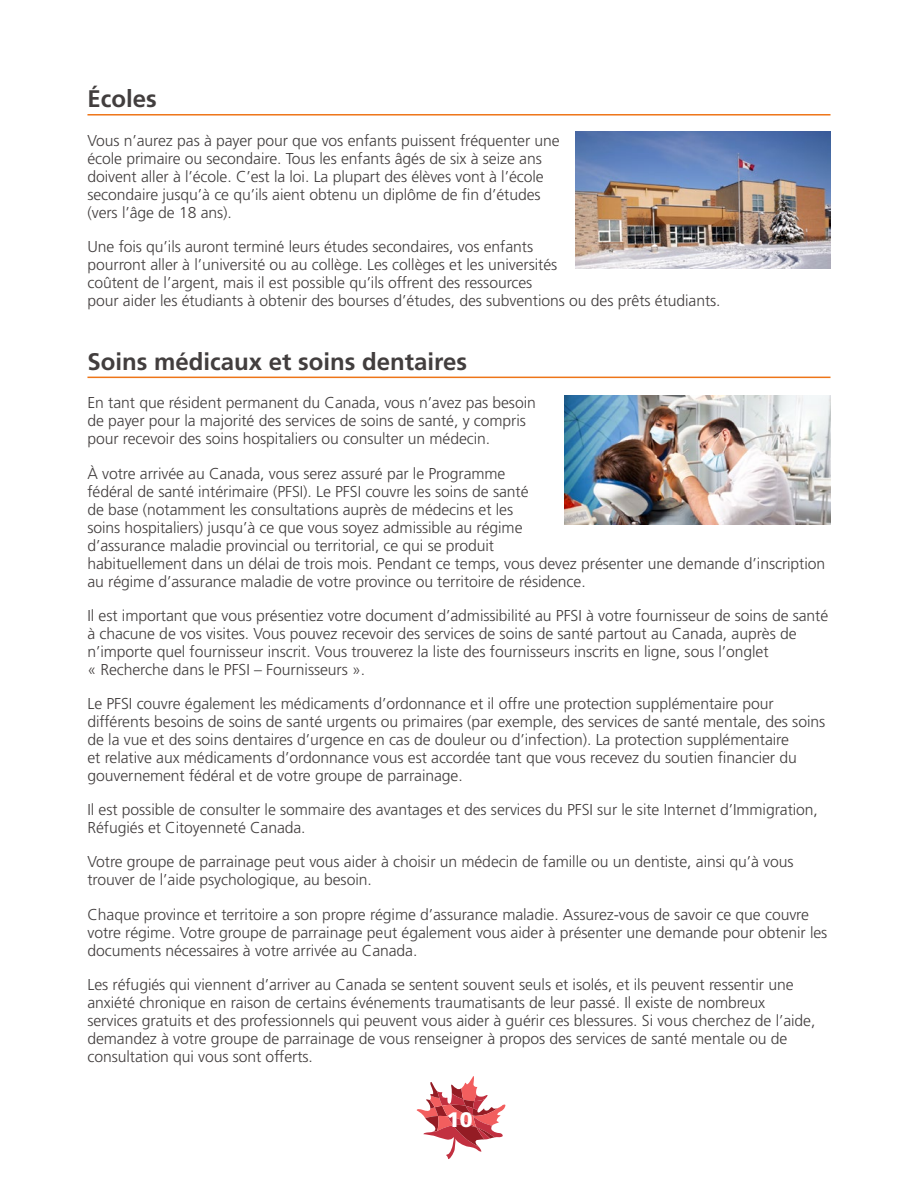
<style>
.page{position:relative;width:918px;height:1188px;background:#fff}
.page>*{position:absolute;margin:0;border:0;box-sizing:border-box;transform-origin:0 0}
.t1{font:700 24px "Frutiger";color:#423e3e}
.t2{font:900 21px "Frutiger";color:#fff}
.t3{font:300 15.75px/18px "Frutiger";letter-spacing:-.005em;color:#423e3e}
</style>
<div class="page">
<svg style="left:416px;top:1076px;width:90px;height:83px"></svg>
<hr style="left:87px;top:114px;width:744px;height:2px;background:#ee7518">
<hr style="left:87px;top:377px;width:744px;height:1px;background:#ee7518">
<img style="left:565px;top:395px;width:266px;height:130px">
<img style="left:575px;top:132px;width:256px;height:136px">
<h1 class="t1" style="left:87px;top:85px;width:71px">Écoles</h1>
<p class="t3" style="left:87px;top:131px;width:474px">Vous n’aurez pas à payer pour que vos enfants puissent fréquenter une école primaire ou secondaire. Tous les enfants âgés de six à seize ans doivent aller à l’école. C’est la loi. La plupart des élèves vont à l’école secondaire jusqu’à ce qu’ils aient obtenu un diplôme de fin d’études (vers l’âge de 18 ans).</p>
<p class="t3" style="left:87px;top:238px;width:635px">Une fois qu’ils auront terminé leurs études secondaires, vos enfants<br>pourront aller à l’université ou au collège. Les collèges et les universités<br>coûtent de l’argent, mais il est possible qu’ils offrent des ressources<br>pour aider les étudiants à obtenir des bourses d’études, des subventions ou des prêts étudiants.</p>
<h1 class="t1" style="left:87px;top:347px;width:381px">Soins médicaux et soins dentaires</h1>
<p class="t3" style="left:87px;top:394px;width:450px">En tant que résident permanent du Canada, vous n’avez pas besoin de payer pour la majorité des services de soins de santé, y compris pour recevoir des soins hospitaliers ou consulter un médecin.</p>
<p class="t3" style="left:87px;top:464px;width:739px">À votre arrivée au Canada, vous serez assuré par le Programme<br>fédéral de santé intérimaire (PFSI). Le PFSI couvre les soins de santé<br>de base (notamment les consultations auprès de médecins et les<br>soins hospitaliers) jusqu’à ce que vous soyez admissible au régime<br>d’assurance maladie provincial ou territorial, ce qui se produit<br>habituellement dans un délai de trois mois. Pendant ce temps, vous devez présenter une demande d’inscription au régime d’assurance maladie de votre province ou territoire de résidence.</p>
<p class="t3" style="left:87px;top:606px;width:742px">Il est important que vous présentiez votre document d’admissibilité au PFSI à votre fournisseur de soins de santé à chacune de vos visites. Vous pouvez recevoir des services de soins de santé partout au Canada, auprès de n’importe quel fournisseur inscrit. Vous trouverez la liste des fournisseurs inscrits en ligne, sous l’onglet<br>« Recherche dans le PFSI – Fournisseurs ».</p>
<p class="t3" style="left:87px;top:695px;width:739px">Le PFSI couvre également les médicaments d’ordonnance et il offre une protection supplémentaire pour différents besoins de soins de santé urgents ou primaires (par exemple, des services de santé mentale, des soins de la vue et des soins dentaires d’urgence en cas de douleur ou d’infection). La protection supplémentaire<br>et relative aux médicaments d’ordonnance vous est accordée tant que vous recevez du soutien financier du gouvernement fédéral et de votre groupe de parrainage.</p>
<p class="t3" style="left:87px;top:801px;width:732px">Il est possible de consulter le sommaire des avantages et des services du PFSI sur le site Internet d’Immigration,<br>Réfugiés et Citoyenneté Canada.</p>
<p class="t3" style="left:87px;top:853px;width:708px">Votre groupe de parrainage peut vous aider à choisir un médecin de famille ou un dentiste, ainsi qu’à vous trouver de l’aide psychologique, au besoin.</p>
<p class="t3" style="left:87px;top:905px;width:741px">Chaque province et territoire a son propre régime d’assurance maladie. Assurez-vous de savoir ce que couvre votre régime. Votre groupe de parrainage peut également vous aider à présenter une demande pour obtenir les documents nécessaires à votre arrivée au Canada.</p>
<p class="t3" style="left:87px;top:975px;width:729px">Les réfugiés qui viennent d’arriver au Canada se sentent souvent seuls et isolés, et ils peuvent ressentir une anxiété chronique en raison de certains événements traumatisants de leur passé. Il existe de nombreux services gratuits et des professionnels qui peuvent vous aider à guérir ces blessures. Si vous cherchez de l’aide, demandez à votre groupe de parrainage de vous renseigner à propos des services de santé mentale ou de consultation qui vous sont offerts.</p>
<h2 class="t2" style="left:447px;top:1107px;width:27px">10</h2>
</div>
